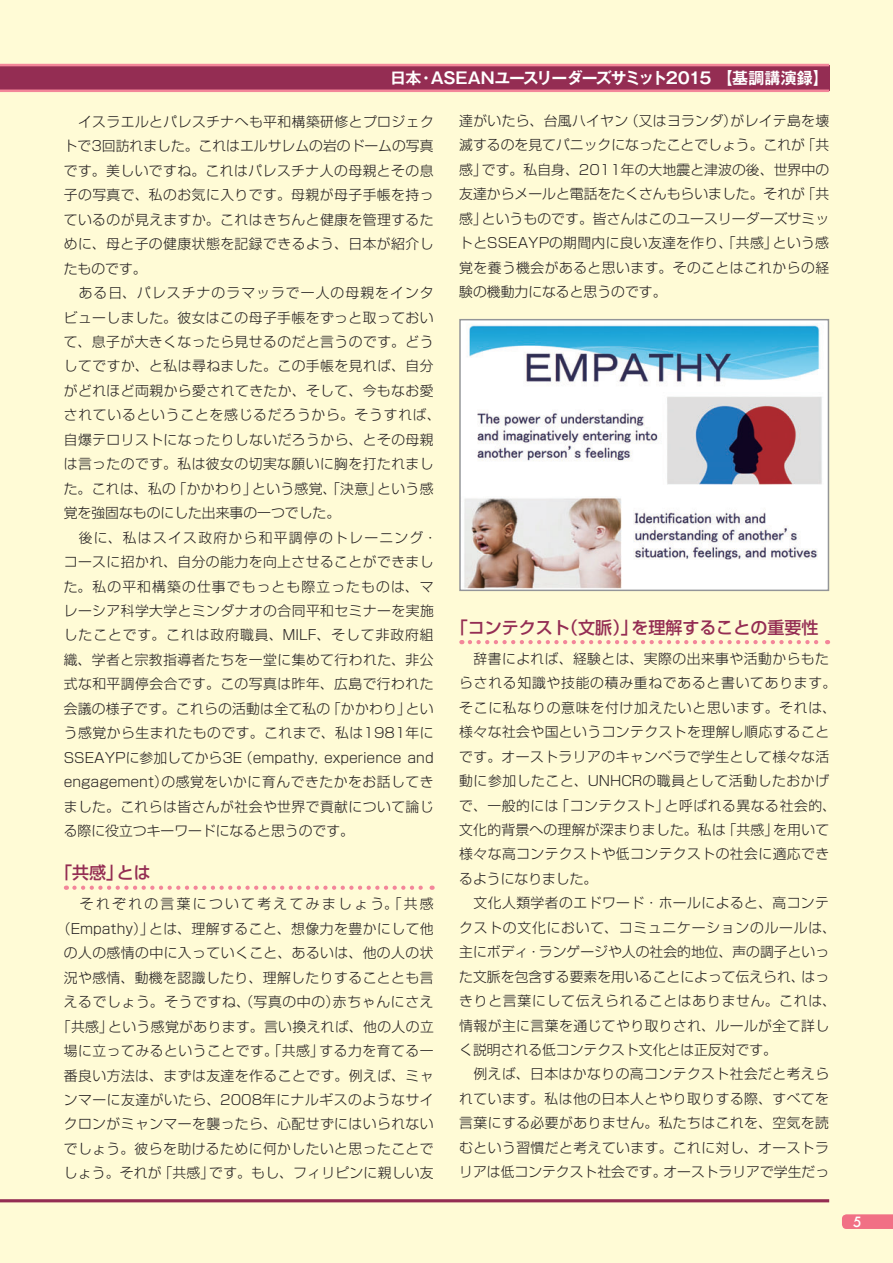
<style>
.page{position:relative;width:893px;height:1263px;background:#fffbd6}
.page>*{position:absolute;margin:0;border:0;box-sizing:border-box;transform-origin:0 0}
.t1{font:500 16.95px "Shin Go Pro";color:#942d53}
.t2{font:700 15.9px "Gothic MB101 Pro De";letter-spacing:-.045em;color:#fff}
.t3{font:300 13.8px/24.5px "Shin Go Pro";letter-spacing:.03em;color:#231f20}
.t4{font:500 13.8px "Futura";color:#fff}
</style>
<div class="page">
<svg style="left:842px;top:1214px;width:51px;height:15px"></svg>
<svg style="left:470px;top:640px;width:358px;height:4px"></svg>
<svg style="left:74px;top:885px;width:359px;height:5px"></svg>
<div style="left:0;top:65px;width:829px;height:26px;background:#942d53"></div>
<hr style="left:0;top:64px;width:829px;height:2px;background:#f3869a">
<hr style="left:0;top:90px;width:829px;height:2px;background:#f3869a">
<hr style="left:0;top:1199px;width:829px;height:3px;background:#942d53">
<img style="left:461px;top:321px;width:366px;height:268px">
<div style="left:459px;top:319px;width:370px;height:272px;border:1px solid #939598"></div>
<p class="t2" style="left:390px;top:65px;width:440px">日本・ASEANユースリーダーズサミット2015 【基調講演録】</p>
<p class="t3" style="left:64px;top:108px;width:378px">　イスラエルとパレスチナへも平和構築研修とプロジェクトで3回訪れました。これはエルサレムの岩のドームの写真です。美しいですね。これはパレスチナ人の母親とその息子の写真で、私のお気に入りです。母親が母子手帳を持っているのが見えますか。これはきちんと健康を管理するために、母と子の健康状態を記録できるよう、日本が紹介したものです。<br>　ある日、パレスチナのラマッラで一人の母親をインタビューしました。彼女はこの母子手帳をずっと取っておいて、息子が大きくなったら見せるのだと言うのです。どうしてですか、と私は尋ねました。この手帳を見れば、自分がどれほど両親から愛されてきたか、そして、今もなお愛されているということを感じるだろうから。そうすれば、自爆テロリストになったりしないだろうから、とその母親は言ったのです。私は彼女の切実な願いに胸を打たれました。これは、私の「かかわり」という感覚、「決意」という感覚を強固なものにした出来事の一つでした。<br>　後に、私はスイス政府から和平調停のトレーニング・コースに招かれ、自分の能力を向上させることができました。私の平和構築の仕事でもっとも際立ったものは、マレーシア科学大学とミンダナオの合同平和セミナーを実施したことです。これは政府職員、MILF、そして非政府組織、学者と宗教指導者たちを一堂に集めて行われた、非公式な和平調停会合です。この写真は昨年、広島で行われた会議の様子です。これらの活動は全て私の「かかわり」という感覚から生まれたものです。これまで、私は1981年に<br>SSEAYPに参加してから3E（empathy, experience and engagement）の感覚をいかに育んできたかをお話してきました。これらは皆さんが社会や世界で貢献について論じる際に役立つキーワードになると思うのです。</p>
<p class="t1" style="left:55px;top:859px;width:97px">「共感」とは</p>
<p class="t3" style="left:57px;top:890px;width:378px;text-align:center">　それぞれの言葉について考えてみましょう。「共感（Empathy）」とは、理解すること、想像力を豊かにして他の人の感情の中に入っていくこと、あるいは、他の人の状況や感情、動機を認識したり、理解したりすることとも言えるでしょう。そうですね、（写真の中の）赤ちゃんにさえ「共感」という感覚があります。言い換えれば、他の人の立場に立ってみるということです。「共感」する力を育てる一番良い方法は、まずは友達を作ることです。例えば、ミャンマーに友達がいたら、2008年にナルギスのようなサイクロンがミャンマーを襲ったら、心配せずにはいられないでしょう。彼らを助けるために何かしたいと思ったことでしょう。それが「共感」です。もし、フィリピンに親しい友</p>
<p class="t3" style="left:459px;top:107px;width:371px;text-align:justify">達がいたら、台風ハイヤン（又はヨランダ）がレイテ島を壊滅するのを見てパニックになったことでしょう。これが「共感」です。私自身、2011年の大地震と津波の後、世界中の友達からメールと電話をたくさんもらいました。それが「共感」というものです。皆さんはこのユースリーダーズサミットとSSEAYPの期間内に良い友達を作り、「共感」という感覚を養う機会があると思います。そのことはこれからの経験の機動力になると思うのです。</p>
<p class="t1" style="left:451px;top:613px;width:369px">「コンテクスト（文脈）」を理解することの重要性</p>
<p class="t3" style="left:459px;top:645px;width:378px">　辞書によれば、経験とは、実際の出来事や活動からもたらされる知識や技能の積み重ねであると書いてあります。そこに私なりの意味を付け加えたいと思います。それは、様々な社会や国というコンテクストを理解し順応することです。オーストラリアのキャンベラで学生として様々な活動に参加したこと、UNHCRの職員として活動したおかげで、一般的には「コンテクスト」と呼ばれる異なる社会的、文化的背景への理解が深まりました。私は「共感」を用いて様々な高コンテクストや低コンテクストの社会に適応できるようになりました。<br>　文化人類学者のエドワード・ホールによると、高コンテクストの文化において、コミュニケーションのルールは、主にボディ・ランゲージや人の社会的地位、声の調子といった文脈を包含する要素を用いることによって伝えられ、はっきりと言葉にして伝えられることはありません。これは、情報が主に言葉を通じてやり取りされ、ルールが全て詳しく説明される低コンテクスト文化とは正反対です。<br>　例えば、日本はかなりの高コンテクスト社会だと考えられています。私は他の日本人とやり取りする際、すべてを言葉にする必要がありません。私たちはこれを、空気を読むという習慣だと考えています。これに対し、オーストラリアは低コンテクスト社会です。オーストラリアで学生だっ</p>
<p class="t4" style="left:853px;top:1212px;width:10px">5</p>
</div>
